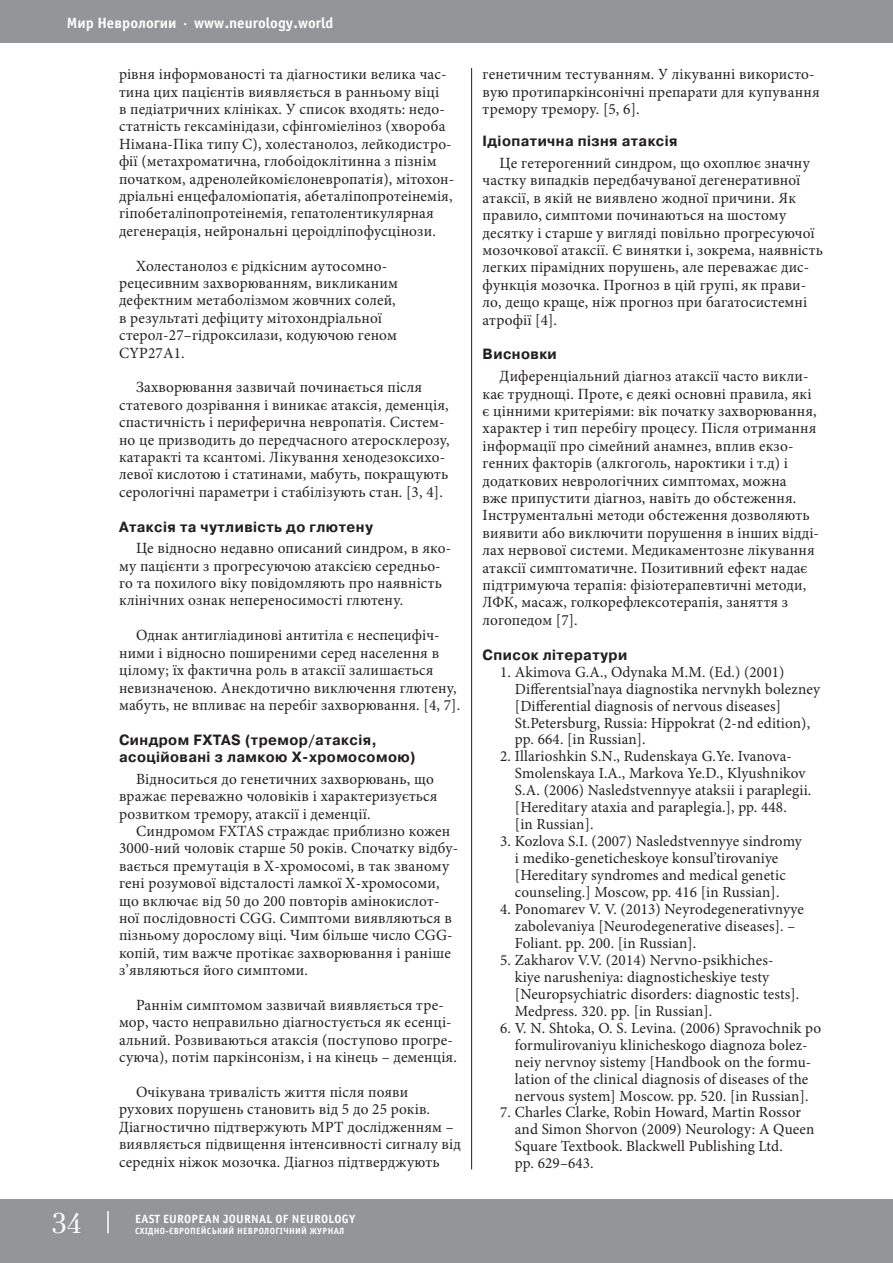
<style>
.page{position:relative;width:893px;height:1263px;background:#fff}
.page>*{position:absolute;margin:0;border:0;box-sizing:border-box;transform-origin:0 0}
.t1{font:28.5px "Petersburg C";color:#fff}
.t2{font:15.6px/17.4px "Minion Pro";letter-spacing:.01em;color:#231f20}
.t3{font:15.45px/17px "Minion Pro";letter-spacing:.01em;color:#231f20}
.t4{font:15.45px/17px "Minion Pro";letter-spacing:.01em;color:#212121}
.t5{font:700 15px "Officina Sans C";color:#fff}
.t6{font:700 14.85px/17.4px "Pragmatica C";letter-spacing:.03em;color:#231f20;scale:.96 1}
.t7{font:700 12px "Officina Sans C";letter-spacing:.02em;color:#fff}
.t8{font:700 9px "Officina Sans C";letter-spacing:.03em;color:#fff}
.s1{color:#212121}
.s2{color:#231f20}
</style>
<div class="page">
<div style="left:0;top:0;width:893px;height:43px;background:#939598"></div>
<div style="left:0;top:1199px;width:893px;height:64px;background:#939598"></div>
<hr style="left:107px;top:1211px;width:2px;height:22px;background:#fff">
<hr style="left:471px;top:68px;width:1px;height:1101px;background:#231f20">
<p class="t5" style="left:67px;top:15px;width:268px">Мир Н еврологии · www.neurology.world</p>
<p class="t2" style="left:119px;top:66px;width:337px">рівня інформованості та діагностики велика час&shy;тина цих пацієнтів виявляється в ранньому віці<br>в педіатричних клініках. У список входять: недо&shy;статність гексамінідази, сфінгоміеліноз (хвороба Німана-Піка типу С), холестанолоз, лейкодистро&shy;фії (метахроматична, глобоідоклітинна з пізнім початком, адренолейкомієлоневропатія), мітохон&shy;дріальні енцефаломіопатія, абеталіпопротеінемія, гіпобеталіпопротеінемія, гепатолентикулярная дегенерація, нейрональні цероідліпофусцінози.</p>
<p class="t2" style="left:119px;top:257px;width:280px;text-indent:17px">Холестанолоз є рідкісним аутосомно&shy;рецесивним захворюванням, викликаним дефектним метаболізмом жовчних солей, в результаті дефіциту мітохондріальної стерол-27–гідроксилази, кодуючою геном CYP27A1.</p>
<p class="t2" style="left:119px;top:379px;width:332px;text-indent:17px">Захворювання зазвичай починається після статевого дозрівання і виникає атаксія, деменція, спастичність і периферична невропатія. Систем&shy;но це призводить до передчасного атеросклерозу, катаракті та ксантомі. Лікування хенодезоксихо&shy;левої кислотою і статинами, мабуть, покращують серологічні параметри і стабілізують стан. [3, 4].</p>
<p class="t6" style="left:119px;top:518px;width:266px">Атаксія та чутливість до глютену</p>
<p class="t2" style="left:119px;top:540px;width:334px;text-indent:17px">Це відносно недавно описаний синдром, в яко&shy;му пацієнти з прогресуючою атаксією середньо&shy;го та похилого віку повідомляють про наявність клінічних ознак непереносимості глютену.</p>
<p class="t2" style="left:119px;top:627px;width:343px;text-indent:17px">Однак антигліадинові антитіла є неспецифіч&shy;ними і відносно поширеними серед населення в цілому; їх фактична роль в атаксії залишається невизначеною. Анекдотично виключення глютену, мабуть, не впливає на перебіг захворювання. [4, 7].</p>
<p class="t6" style="left:119px;top:731px;width:311px">Синдром FXTAS (тремор/атаксія, асоційовані з ламкою Х-хромосомою)</p>
<p class="t2" style="left:119px;top:770px;width:320px;text-indent:17px">Відноситься до генетичних захворювань, що вражає переважно чоловіків і характеризується розвитком тремору, атаксії і деменції.</p>
<p class="t2" style="left:119px;top:822px;width:341px;text-indent:17px">Синдромом FXTAS страждає приблизно кожен 3000-ний чоловік старше 50 років. Спочатку відбу&shy;вається премутація в Х-хромосомі, в так званому гені розумової відсталості ламкої Х-хромосоми, що включає від 50 до 200 повторів амінокислот&shy;ної послідовності CGG. Симптоми виявляються в пізньому дорослому віці. Чим більше число CGG&shy;копій, тим важче протікає захворювання і раніше з’являються його симптоми.</p>
<p class="t2" style="left:119px;top:996px;width:339px;text-align:center">Раннім симптомом зазвичай виявляється тре&shy;мор, часто неправильно діагностується як есенці&shy;альний. Розвиваються атаксія (поступово прогре&shy;суюча), потім паркінсонізм, і на кінець – деменція.</p>
<p class="t2" style="left:119px;top:1083px;width:343px;text-indent:17px">Очікувана тривалість життя після появи рухових порушень становить від 5 до 25 років.<br>Діагностично підтвержують МРТ дослідженням – виявляється підвищення інтенсивності сигналу від середніх ніжок мозочка. Діагноз підтверджують</p>
<h1 class="t1" style="left:52px;top:1206px;width:31px">34</h1>
<p class="t7" style="left:135px;top:1212px;width:222px">EAST EUROPEAN JOURNAL OF NEUROLOGY</p>
<p class="t8" style="left:135px;top:1226px;width:20px">СХІДНО</p>
<p class="t8" style="left:165px;top:1226px;width:20px">-ЄВРОПЕ</p>
<p class="t8" style="left:201px;top:1226px;width:59px">ЙСЬКИЙ НЕВРОЛО</p>
<p class="t8" style="left:275px;top:1226px;width:49px">ГІЧНИ Й ЖУРНАЛ</p>
<p class="t2" style="left:483px;top:66px;width:338px">генетичним тестуванням. У лікуванні використо&shy;вую протипаркінсонічні препарати для купування тремору тремору. [5, 6].</p>
<p class="t6" style="left:483px;top:133px;width:205px">Ідіопатична пізня атаксія</p>
<p class="t2" style="left:483px;top:154px;width:342px;text-indent:17px">Це гетерогенний синдром, що охоплює значну частку випадків передбачуваної дегенеративної атаксії, в якій не виявлено жодної причини. Як правило, симптоми починаються на шостому десятку і старше у вигляді повільно прогресуючої мозочкової атаксії. Є винятки і, зокрема, наявність легких пірамідних порушень, але переважає дис&shy;функція мозочка. Прогноз в цій групі, як прави&shy;ло, дещо краще, ніж прогноз при багатосистемні атрофії [4].</p>
<p class="t6" style="left:483px;top:346px;width:79px">Висновки</p>
<p class="t2" style="left:483px;top:367px;width:338px;text-indent:17px">Диференціальний діагноз атаксії часто викли&shy;кає труднощі. Проте, є деякі основні правила, які є цінними критеріями: вік початку захворювання, характер і тип перебігу процесу. Після отримання інформації про сімейний анамнез, вплив екзо&shy;генних факторів (алкгоголь, нароктики і т.д) і додаткових неврологічних симптомах, можна<br>вже припустити діагноз, навіть до обстеження.<br>Інструментальні методи обстеження дозволяють виявити або виключити порушення в інших відді&shy;лах нервової системи. Медикаментозне лікування атаксії симптоматичне. Позитивний ефект надає підтримуюча терапія: фізіотерапевтичні методи, ЛФК, масаж, голкорефлексотерапія, заняття з логопедом [7].</p>
<p class="t6" style="left:483px;top:646px;width:152px">Список літератури</p>
<p class="t3" style="left:515px;top:663px;width:307px;text-indent:-15px">1. Akimova G.A., Odynaka M.M. (Ed.) (2001)<br>Differentsial’naya diagnostika nervnykh bolezney</p>
<p class="t4" style="left:515px;top:697px;width:268px">[Differential diagnosis of nervous diseases]</p>
<p class="t3" style="left:515px;top:714px;width:297px">St.Petersburg, Russia: Hippokrat (2-nd edition), pp. 664. [in Russian].</p>
<p class="t3" style="left:515px;top:748px;width:298px;text-indent:-15px">2. Illarioshkin S.N., Rudenskaya G.Ye. Ivanova-Smolenskaya I.A., Markova Ye.D., Klyushnikov S.A. (2006) Nasledstvennyye ataksii i paraplegii. [<span class="s1">Hereditary ataxia and paraplegia.</span>], pp. 448.<br>[in Russian].</p>
<p class="t3" style="left:500px;top:833px;width:303px;text-align:center"><span class="s1">3.</span> Kozlova S.I. (2007) Nasledstvennyye sindromy i mediko-geneticheskoye konsul’tirovaniye [<span class="s1">Hereditary syndromes and medical genetic counseling.</span>] Moscow, pp. 416 [in Russian].</p>
<p class="t3" style="left:515px;top:901px;width:290px;text-indent:-15px">4. Ponomarev V. V. (2013) Neyrodegenerativnyye zabolevaniya [<span class="s1">Neurodegenerative diseases</span>]. –<br>Foliant. pp. 200. [in Russian].</p>
<p class="t3" style="left:500px;top:951px;width:275px;text-align:right">5. <span class="s1">Zakharov V.V. (2014)</span> Nervno-psikhiches&shy;kiye narusheniya: diagnosticheskiye testy</p>
<p class="t4" style="left:515px;top:985px;width:286px">[Neuropsychiatric disorders: diagnostic tests].<br>Medpress. 320. pp. <span class="s2">[in Russian].</span></p>
<p class="t3" style="left:500px;top:1019px;width:323px;text-align:center">6. V. N. Shtoka, O. S. Levina. (2006) Spravochnik po formulirovaniyu klinicheskogo diagnoza bolez&shy;neiy nervnoy sistemy [<span class="s1">Handbook on the formu&shy;lation of the clinical diagnosis of diseases of the nervous system</span>] Мoscow. pp. 520. [in Russian].</p>
<p class="t3" style="left:515px;top:1104px;width:301px;text-indent:-15px">7. Charles Clarke, Robin Howard, Martin Rossor and Simon Shorvon (2009) Neurology: A Queen Square Textbook. Blackwell Publishing Ltd.<br>pp. 629–643.</p>
</div>
